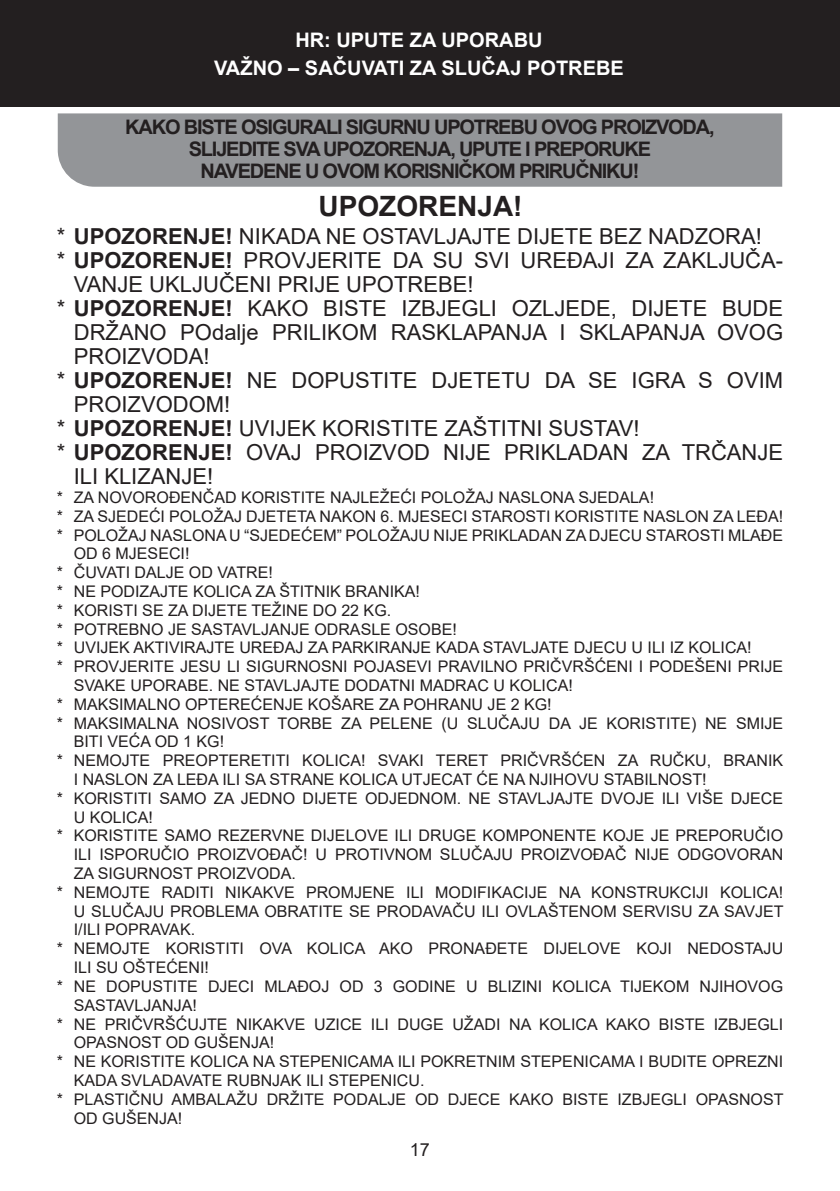
<style>
.page{position:relative;width:840px;height:1191px;background:#fff}
.page>*{position:absolute;margin:0;border:0;box-sizing:border-box;transform-origin:0 0}
.t1{font:700 28px "Arial";color:#231f20}
.t2{font:22px/24px "Arial";color:#231f20}
.t3{font:700 20px "Arial";letter-spacing:-.06em;color:#231f20}
.t4{font:700 20px "Arial";color:#fff}
.t5{font:18px "Arial";color:#231f20}
.t6{font:16px/18.8px "Arial";color:#231f20}
.s1{font-weight:700}
</style>
<div class="page">
<div style="left:0;top:0;width:839px;height:107px;background:#231f20"></div>
<div style="left:58px;top:113px;width:723px;height:74px;background:#939598"></div>
<p class="t4" style="left:295px;top:26px;width:249px">HR: UPUTE ZA UPORABU</p>
<p class="t4" style="left:214px;top:54px;width:411px">VAŽNO – SAČUVATI ZA SLUČAJ POTREBE</p>
<p class="t3" style="left:125px;top:113px;width:590px">KAKO BISTE OSIGURALI SIGURNU UPOTREBU OVOG PROIZVODA,</p>
<p class="t3" style="left:189px;top:135px;width:463px">SLIJEDITE SVA UPOZORENJA, UPUTE I PREPORUKE</p>
<p class="t3" style="left:200px;top:157px;width:440px">NAVEDENE U OVOM KORISNIČKOM PRIRUČNIKU!</p>
<p class="t1" style="left:318px;top:186px;width:205px">UPOZORENJA!</p>
<p class="t2" style="left:57px;top:224px;width:706px">* <span class="s1">UPOZORENJE!</span> NIKADA NE OSTAVLJAJTE DIJETE BEZ NADZORA!</p>
<p class="t2" style="left:74px;top:248px;width:710px;text-indent:-17px">* <span class="s1">UPOZORENJE!</span> PROVJERITE DA SU SVI UREĐAJI ZA ZAKLJUČA-<br>VANJE UKLJUČENI PRIJE UPOTREBE!</p>
<p class="t2" style="left:74px;top:296px;width:710px;text-align:justify;text-indent:-17px">* <span class="s1">UPOZORENJE!</span> KAKO BISTE IZBJEGLI OZLJEDE, DIJETE BUDE DRŽANO POdalje PRILIKOM RASKLAPANJA I SKLAPANJA OVOG PROIZVODA!</p>
<p class="t2" style="left:74px;top:368px;width:710px;text-indent:-17px">* <span class="s1">UPOZORENJE!</span> NE DOPUSTITE DJETETU DA SE IGRA S OVIM<br>PROIZVODOM!</p>
<p class="t2" style="left:57px;top:416px;width:584px">* <span class="s1">UPOZORENJE!</span> UVIJEK KORISTITE ZAŠTITNI SUSTAV!</p>
<p class="t2" style="left:74px;top:440px;width:710px;text-indent:-17px">* <span class="s1">UPOZORENJE!</span> OVAJ PROIZVOD NIJE PRIKLADAN ZA TRČANJE<br>ILI KLIZANJE!</p>
<p class="t6" style="left:57px;top:488px;width:598px">* ZA NOVOROĐENČAD KORISTITE NAJLEŽEĆI POLOŽAJ NASLONA SJEDALA!</p>
<p class="t6" style="left:57px;top:506px;width:727px">* ZA SJEDEĆI POLOŽAJ DJETETA NAKON 6. MJESECI STAROSTI KORISTITE NASLON ZA LEĐA!</p>
<p class="t6" style="left:74px;top:525px;width:710px;text-indent:-17px">* POLOŽAJ NASLONA U “SJEDEĆEM” POLOŽAJU NIJE PRIKLADAN ZA DJECU STAROSTI MLAĐE<br>OD 6 MJESECI!</p>
<p class="t6" style="left:57px;top:563px;width:217px">* ČUVATI DALJE OD VATRE!</p>
<p class="t6" style="left:57px;top:582px;width:364px">* NE PODIZAJTE KOLICA ZA ŠTITNIK BRANIKA!</p>
<p class="t6" style="left:57px;top:600px;width:336px">* KORISTI SE ZA DIJETE TEŽINE DO 22 KG.</p>
<p class="t6" style="left:57px;top:619px;width:401px">* POTREBNO JE SASTAVLJANJE ODRASLE OSOBE!</p>
<p class="t6" style="left:57px;top:638px;width:696px">* UVIJEK AKTIVIRAJTE UREĐAJ ZA PARKIRANJE KADA STAVLJATE DJECU U ILI IZ KOLICA!</p>
<p class="t6" style="left:74px;top:657px;width:710px;text-indent:-17px">* PROVJERITE JESU LI SIGURNOSNI POJASEVI PRAVILNO PRIČVRŠĆENI I PODEŠENI PRIJE<br>SVAKE UPORABE. NE STAVLJAJTE DODATNI MADRAC U KOLICA!</p>
<p class="t6" style="left:57px;top:694px;width:496px">* MAKSIMALNO OPTEREĆENJE KOŠARE ZA POHRANU JE 2 KG!</p>
<p class="t6" style="left:74px;top:713px;width:710px;text-indent:-17px">* MAKSIMALNA NOSIVOST TORBE ZA PELENE (U SLUČAJU DA JE KORISTITE) NE SMIJE<br>BITI VEĆA OD 1 KG!</p>
<p class="t6" style="left:74px;top:751px;width:710px;text-indent:-17px">* NEMOJTE PREOPTERETITI KOLICA! SVAKI TERET PRIČVRŠĆEN ZA RUČKU, BRANIK<br>I NASLON ZA LEĐA ILI SA STRANE KOLICA UTJECAT ĆE NA NJIHOVU STABILNOST!</p>
<p class="t6" style="left:74px;top:788px;width:710px;text-indent:-17px">* KORISTITI SAMO ZA JEDNO DIJETE ODJEDNOM. NE STAVLJAJTE DVOJE ILI VIŠE DJECE<br>U KOLICA!</p>
<p class="t6" style="left:74px;top:826px;width:710px;text-align:justify;text-indent:-17px">* KORISTITE SAMO REZERVNE DIJELOVE ILI DRUGE KOMPONENTE KOJE JE PREPORUČIO ILI ISPORUČIO PROIZVOĐAČ! U PROTIVNOM SLUČAJU PROIZVOĐAČ NIJE ODGOVORAN ZA SIGURNOST PROIZVODA.</p>
<p class="t6" style="left:74px;top:882px;width:710px;text-align:justify;text-indent:-17px">* NEMOJTE RADITI NIKAKVE PROMJENE ILI MODIFIKACIJE NA KONSTRUKCIJI KOLICA!<br>U SLUČAJU PROBLEMA OBRATITE SE PRODAVAČU ILI OVLAŠTENOM SERVISU ZA SAVJET I/ILI POPRAVAK.</p>
<p class="t6" style="left:74px;top:939px;width:710px;text-indent:-17px">* NEMOJTE KORISTITI OVA KOLICA AKO PRONAĐETE DIJELOVE KOJI NEDOSTAJU<br>ILI SU OŠTEĆENI!</p>
<p class="t6" style="left:74px;top:976px;width:710px;text-indent:-17px">* NE DOPUSTITE DJECI MLAĐOJ OD 3 GODINE U BLIZINI KOLICA TIJEKOM NJIHOVOG<br>SASTAVLJANJA!</p>
<p class="t6" style="left:74px;top:1014px;width:710px;text-indent:-17px">* NE PRIČVRŠĆUJTE NIKAKVE UZICE ILI DUGE UŽADI NA KOLICA KAKO BISTE IZBJEGLI<br>OPASNOST OD GUŠENJA!</p>
<p class="t6" style="left:74px;top:1052px;width:710px;text-indent:-17px">* NE KORISTITE KOLICA NA STEPENICAMA ILI POKRETNIM STEPENICAMA I BUDITE OPREZNI<br>KADA SVLADAVATE RUBNJAK ILI STEPENICU.</p>
<p class="t6" style="left:74px;top:1089px;width:710px;text-indent:-17px">* PLASTIČNU AMBALAŽU DRŽITE PODALJE OD DJECE KAKO BISTE IZBJEGLI OPASNOST<br>OD GUŠENJA!</p>
<p class="t5" style="left:410px;top:1137px;width:22px">17</p>
</div>
